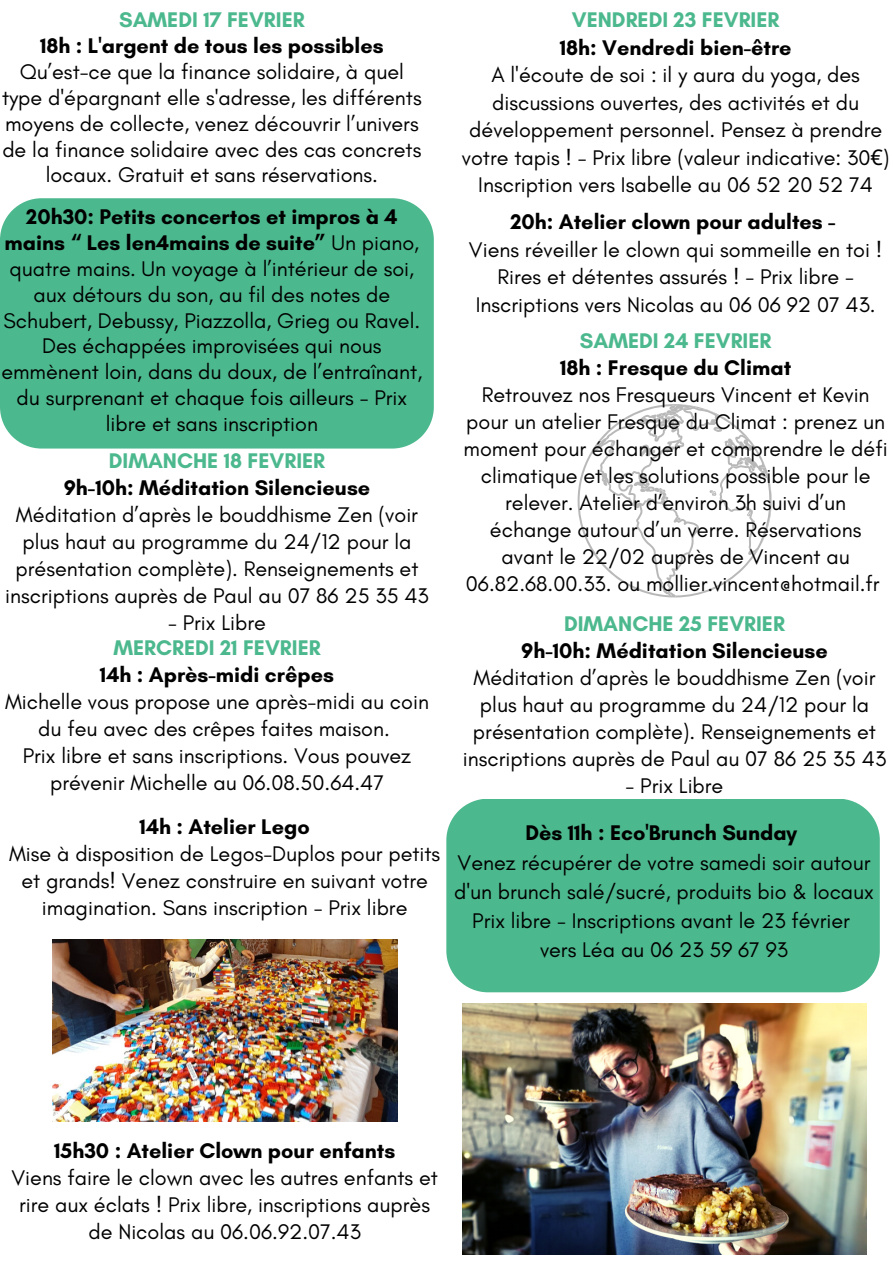
<style>
.page{position:relative;width:893px;height:1264px;background:#fff}
.page>*{position:absolute;margin:0;border:0;box-sizing:border-box;transform-origin:0 0}
.t1{font:21.6px/27px "Glacial Indifference";color:#000;text-align:center}
.t2{font:700 21.6px "Glacial Indifference";color:#000}
.t3{font:700 21.6px "Glacial Indifference";color:#4cb88e}
.s1{font-weight:700}
.s2{font-family:"Noto Sans"}
</style>
<div class="page">
<div style="left:0;top:198px;width:434px;height:250px;background:#4cb88e"></div>
<img style="left:52px;top:940px;width:345px;height:180px">
<svg style="left:577px;top:404px;width:195px;height:193px"></svg>
<div style="left:446px;top:799px;width:433px;height:193px;background:#4cb88e"></div>
<img style="left:462px;top:1003px;width:404px;height:251px">
<p class="t3" style="left:119px;top:7px;width:187px">SAMEDI 17 FEVRIER</p>
<p class="t2" style="left:40px;top:33px;width:345px">18h : L'argent de tous les possibles</p>
<p class="t1" style="left:2px;top:58px;width:421px;line-height:25.8px">Qu’est-ce que la finance solidaire, à quel type d'épargnant elle s'adresse, les différents moyens de collecte, venez découvrir l’univers de la finance solidaire avec des cas concrets locaux. Gratuit et sans réservations.</p>
<p class="t1" style="left:4px;top:203px;width:418px;line-height:25.8px"><span class="s1">20h30: Petits concertos et impros à 4 mains “ Les len4mains de suite”</span> Un piano, quatre mains. Un voyage à l’intérieur de soi, aux détours du son, au fil des notes de Schubert, Debussy, Piazzolla, Grieg ou Ravel.</p>
<p class="t1" style="left:1px;top:333px;width:422px;line-height:25.8px">Des échappées improvisées qui nous emmènent loin, dans du doux, de l’entraînant, du surprenant et chaque fois ailleurs - Prix libre et sans inscription</p>
<p class="t3" style="left:109px;top:447px;width:218px">DIMANCHE 18 FEVRIER</p>
<p class="t2" style="left:64px;top:474px;width:308px">9h-10h: Méditation Silencieuse</p>
<p class="t1" style="left:5px;top:500px;width:425px">Méditation d’après le bouddhisme Zen (voir plus haut au programme du 24/12 pour la présentation complète). Renseignements et inscriptions auprès de Paul au 07 86 25 35 43</p>
<p class="t1" style="left:168px;top:608px;width:99px">- Prix Libre</p>
<p class="t3" style="left:113px;top:634px;width:209px">MERCREDI 21 FEVRIER</p>
<p class="t2" style="left:100px;top:661px;width:235px">14h : Après-midi crêpes</p>
<p class="t1" style="left:5px;top:687px;width:425px">Michelle vous propose une après-midi au coin du feu avec des crêpes faites maison.</p>
<p class="t1" style="left:23px;top:741px;width:390px">Prix libre et sans inscriptions. Vous pouvez prévenir Michelle au 06.08.50.64.47</p>
<p class="t2" style="left:140px;top:813px;width:172px">14h : Atelier Lego</p>
<p class="t1" style="left:9px;top:839px;width:432px">Mise à disposition de Legos-Duplos pour petits et grands! Venez construire en suivant votre imagination. Sans inscription - Prix libre</p>
<p class="t3" style="left:571px;top:7px;width:209px">VENDREDI 23 FEVRIER</p>
<p class="t2" style="left:559px;top:34px;width:233px">18h: Vendredi bien-être</p>
<p class="t1" style="left:462px;top:61px;width:429px;line-height:27.5px">A l'écoute de soi : il y aura du yoga, des discussions ouvertes, des activités et du développement personnel. Pensez à prendre votre tapis ! - Prix libre (valeur indicative: 30<span class="s2">€</span>)<br>Inscription vers Isabelle au 06 52 20 52 74</p>
<p class="t2" style="left:510px;top:209px;width:326px">20h: Atelier clown pour adultes -</p>
<p class="t1" style="left:469px;top:235px;width:415px;line-height:27.5px">Viens réveiller le clown qui sommeille en toi !<br>Rires et détentes assurés ! - Prix libre -<br>Inscriptions vers Nicolas au 06 06 92 07 43.</p>
<p class="t3" style="left:580px;top:328px;width:193px">SAMEDI 24 FEVRIER</p>
<p class="t2" style="left:560px;top:355px;width:233px">18h : Fresque du Climat</p>
<p class="t1" style="left:463px;top:381px;width:425px">Retrouvez nos Fresqueurs Vincent et Kevin pour un atelier Fresque du Climat : prenez un moment pour échanger et comprendre le défi climatique et les solutions possible pour le relever. Atelier d’environ 3h suivi d’un échange autour d’un verre. Réservations avant le 22/02 auprès de Vincent au 06.82.68.00.33. ou mollier.vincent@hotmail.fr</p>
<p class="t3" style="left:564px;top:610px;width:222px">DIMANCHE 25 FEVRIER</p>
<p class="t2" style="left:521px;top:637px;width:308px">9h-10h: Méditation Silencieuse</p>
<p class="t1" style="left:463px;top:664px;width:425px">Méditation d’après le bouddhisme Zen (voir plus haut au programme du 24/12 pour la présentation complète). Renseignements et inscriptions auprès de Paul au 07 86 25 35 43</p>
<p class="t1" style="left:625px;top:772px;width:99px">- Prix Libre</p>
<p class="t2" style="left:525px;top:819px;width:273px">Dès 11h : Eco'Brunch Sunday</p>
<p class="t1" style="left:454px;top:847px;width:421px;line-height:29.2px;text-align:left">Venez récupérer de votre samedi soir autour d'un brunch salé/sucré, produits bio &amp; locaux</p>
<p class="t1" style="left:472px;top:907px;width:379px">Prix libre - Inscriptions avant le 23 février</p>
<p class="t1" style="left:540px;top:936px;width:249px">vers Léa au 06 23 59 67 93</p>
<p class="t2" style="left:54px;top:1137px;width:342px">15h30 : Atelier Clown pour enfants</p>
<p class="t1" style="left:12px;top:1163px;width:428px">Viens faire le clown avec les autres enfants et rire aux éclats ! Prix libre, inscriptions auprès de Nicolas au 06.06.92.07.43</p>
</div>
